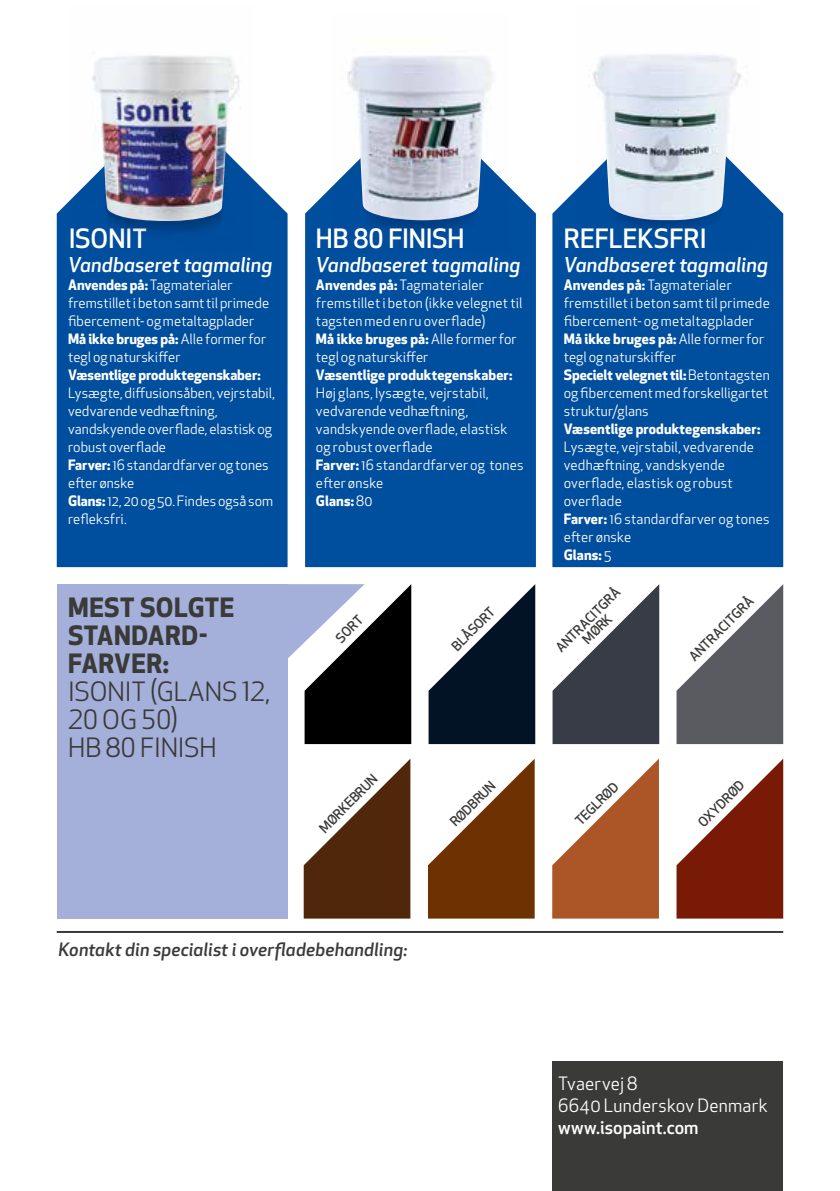
<style>
.page{position:relative;width:840px;height:1191px;background:#fff}
.page>*{position:absolute;margin:0;border:0;box-sizing:border-box;transform-origin:0 0}
.t1{font:26px/28px "Apex New";letter-spacing:-.005em;color:#3a3a39}
.t2{font:500 26px "Apex New";color:#fff}
.t3{font:700 26px/28px "Apex New";letter-spacing:.015em;color:#3a3a39}
.t4{font:italic 500 20px "Apex New";letter-spacing:.01em;color:#fff}
.t5{font:italic 500 18px "Apex New";letter-spacing:.01em;color:#3a3a39}
.t6{font:18px/22px "Apex New";letter-spacing:.015em;color:#fff}
.t7{font:500 18px "Apex New";letter-spacing:.005em;color:#fff}
.t8{font:14px/18px "Apex New";letter-spacing:.01em;color:#fff}
.t9{font:700 14px "Apex New";letter-spacing:.005em;color:#fff}
.t10{font:500 13.2px/13.2px "Apex New";color:#3a3a39;text-align:center}
.s1{font-weight:700}
</style>
<div class="page">
<div style="left:552px;top:189px;width:230px;height:378px;background:#004e9e"></div>
<div style="left:305px;top:186px;width:230px;height:381px;background:#004e9e"></div>
<div style="left:57px;top:584px;width:230px;height:334px;background:#a5b0da"></div>
<div style="left:57px;top:179px;width:230px;height:388px;background:#004e9e"></div>
<img style="left:69px;top:76px;width:184px;height:175px">
<img style="left:93px;top:55px;width:146px;height:166px">
<img style="left:330px;top:74px;width:179px;height:178px">
<img style="left:348px;top:56px;width:146px;height:164px">
<img style="left:575px;top:73px;width:184px;height:179px">
<img style="left:593px;top:54px;width:146px;height:166px">
<div style="left:552px;top:1062px;width:230px;height:129px;background:#3a3a39"></div>
<hr style="left:57px;top:931px;width:725px;height:2px;background:#3a3a39">
<svg style="left:287px;top:584px;width:124px;height:160px"></svg>
<svg style="left:676px;top:585px;width:106px;height:159px"></svg>
<svg style="left:552px;top:584px;width:107px;height:160px"></svg>
<svg style="left:676px;top:760px;width:106px;height:158px"></svg>
<svg style="left:552px;top:759px;width:106px;height:159px"></svg>
<svg style="left:428px;top:759px;width:106px;height:159px"></svg>
<svg style="left:303px;top:759px;width:107px;height:159px"></svg>
<svg style="left:428px;top:584px;width:107px;height:160px"></svg>
<h1 class="t2" style="left:68px;top:221px;width:80px">ISONIT</h1>
<h2 class="t4" style="left:68px;top:251px;width:206px">Vandbaseret tagmaling</h2>
<p class="t8" style="left:68px;top:276px;width:202px"><span class="s1">Anvendes på:</span> Tagmaterialer fremstillet i beton samt til primede fibercement- og metaltagplader<br><span class="s1">Må ikke bruges på:</span> Alle former for tegl og naturskiffer</p>
<p class="t9" style="left:68px;top:365px;width:194px">Væsentlige produktegenskaber:</p>
<p class="t8" style="left:68px;top:384px;width:208px">Lysægte, diffusionsåben, vejrstabil, vedvarende vedhæftning, vandskyende overflade, elastisk og robust overflade<br><span class="s1">Farver:</span> 16 standardfarver og tones efter ønske<br><span class="s1">Glans:</span> 12, 20 og 50. Findes også som refleksfri.</p>
<h1 class="t3" style="left:68px;top:592px;width:168px">MEST SOLGTE<br>STANDARD-<br>FARVER:</h1>
<h1 class="t1" style="left:68px;top:678px;width:204px">ISONIT (GLANS 12,<br>20 OG 50)<br>HB 80 FINISH</h1>
<h1 class="t2" style="left:316px;top:221px;width:150px">HB 80 FINISH</h1>
<h2 class="t4" style="left:316px;top:251px;width:206px">Vandbaseret tagmaling</h2>
<p class="t8" style="left:316px;top:276px;width:208px"><span class="s1">Anvendes på:</span> Tagmaterialer fremstillet i beton (ikke velegnet til tagsten med en ru overflade)<br><span class="s1">Må ikke bruges på:</span> Alle former for tegl og naturskiffer</p>
<p class="t9" style="left:316px;top:365px;width:198px">Væsentlige produktegenskaber:</p>
<p class="t8" style="left:316px;top:384px;width:209px">Høj glans, lysægte, vejrstabil, vedvarende vedhæftning, vandskyende overflade, elastisk og robust overflade<br><span class="s1">Farver:</span> 16 standardfarver og tones efter ønske<br><span class="s1">Glans:</span> 80</p>
<p class="t10" style="left:333px;top:635px;width:34px;rotate:-45deg">sort</p>
<p class="t10" style="left:449px;top:643px;width:56px;rotate:-45deg">BLÅsort</p>
<h1 class="t2" style="left:563px;top:221px;width:144px">REFLEKSFRI</h1>
<h2 class="t4" style="left:563px;top:251px;width:206px">Vandbaseret tagmaling</h2>
<p class="t8" style="left:563px;top:276px;width:207px"><span class="s1">Anvendes på:</span> Tagmaterialer fremstillet i beton samt til primede fibercement- og metaltagplader<br><span class="s1">Må ikke bruges på:</span>Alle former for tegl og naturskiffer<br><span class="s1">Specielt velegnet til:</span> Betontagsten og fibercement med forskelligartet struktur/glans</p>
<p class="t9" style="left:563px;top:419px;width:198px">Væsentlige produktegenskaber:</p>
<p class="t8" style="left:563px;top:438px;width:207px">Lysægte, vejrstabil, vedvarende vedhæftning, vandskyende overflade, elastisk og robust overflade<br><span class="s1">Farver:</span> 16 standardfarver og tones efter ønske<br><span class="s1">Glans:</span> 5</p>
<p class="t10" style="left:553px;top:645px;width:86px;rotate:-45deg">ANtrACItGrÅ mørk</p>
<p class="t10" style="left:686px;top:654px;width:86px;rotate:-45deg">ANtrACItGrÅ</p>
<p class="t10" style="left:317px;top:825px;width:77px;rotate:-45deg">mørkEBruN</p>
<p class="t10" style="left:447px;top:819px;width:59px;rotate:-45deg">rødBruN</p>
<p class="t10" style="left:572px;top:818px;width:56px;rotate:-45deg">tEGLrød</p>
<p class="t10" style="left:695px;top:819px;width:60px;rotate:-45deg">oxYdrød</p>
<p class="t5" style="left:59px;top:937px;width:350px">Kontakt din specialist i overfladebehandling:</p>
<p class="t6" style="left:557px;top:1072px;width:211px">Tvaervej 8<br>6640 Lunderskov Denmark</p>
<p class="t7" style="left:557px;top:1115px;width:142px">www.isopaint.com</p>
</div>
